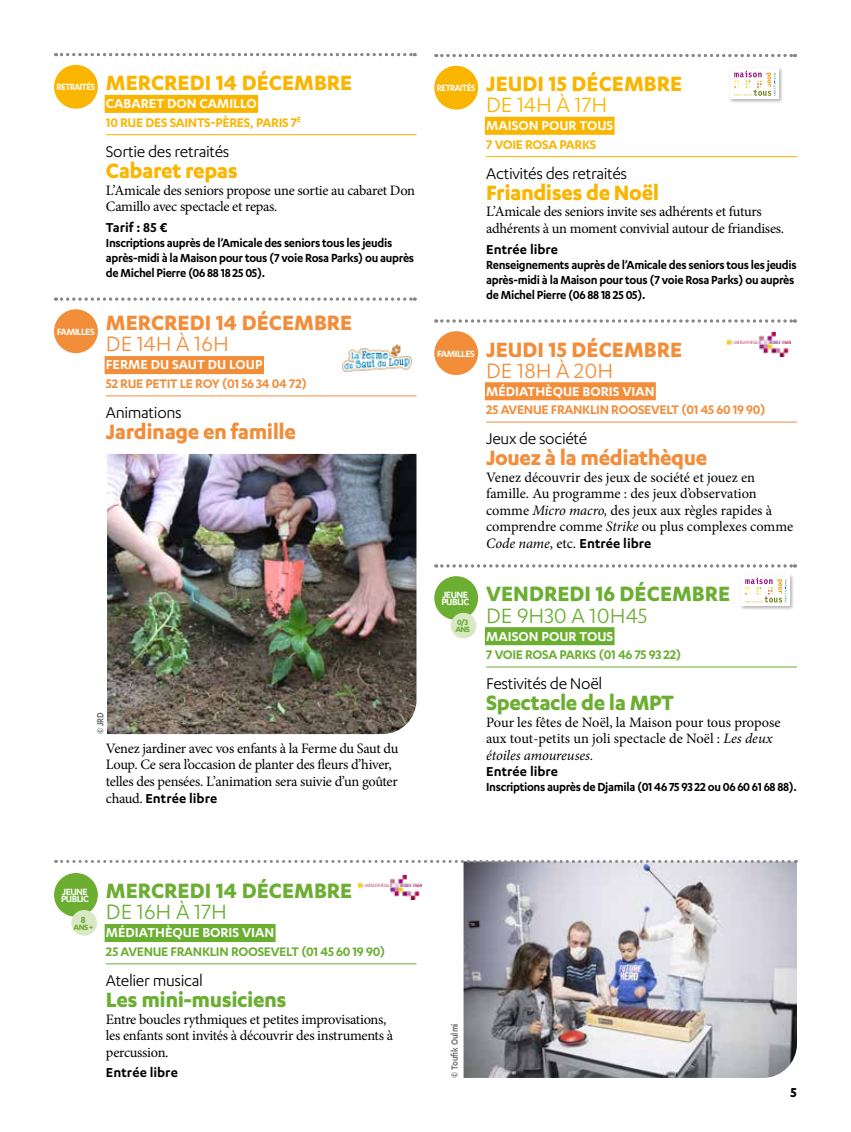
<style>
.page{position:relative;width:851px;height:1132px;background:#fff}
.page>*{position:absolute;margin:0;border:0;box-sizing:border-box;transform-origin:0 0}
.t1{font:700 24px "Karbon";letter-spacing:-.015em;color:#f28d3a}
.t2{font:700 24px "Karbon";color:#6bae32}
.t3{font:700 24px "Karbon";letter-spacing:-.02em;color:#6bae32}
.t4{font:700 24px "Karbon";color:#fab500}
.t5{font:700 24px "Karbon";letter-spacing:-.02em;color:#fab500}
.t6{font:24px "Karbon";color:#6bae32}
.t7{font:24px "Karbon";color:#f28d3a}
.t8{font:24px "Karbon";color:#fab500}
.t9{font:18px "Karbon";letter-spacing:-.02em;color:#000}
.t10{font:600 15px "Karbon";color:#fff}
.t11{font:600 15px "Karbon";letter-spacing:.005em;color:#000}
.t12{font:700 15px "Karbon";color:#000}
.t13{font:14.4px/16.5px "Minion Pro";letter-spacing:-.02em;color:#000}
.t14{font:14.4px/16.5px "Minion Pro";color:#000}
.t15{font:600 14.4px "Karbon";letter-spacing:-.02em;color:#f28d3a}
.t16{font:600 14.4px "Karbon";letter-spacing:-.02em;color:#6bae32}
.t17{font:600 14.4px "Karbon";letter-spacing:-.02em;color:#fab500}
.t18{font:600 13.5px/15px "Karbon";letter-spacing:-.025em;color:#000;scale:.96 1}
.t19{font:600 10.5px/7.5px "Karbon";letter-spacing:-.05em;color:#fff}
.t20{font:600 10.5px "Karbon";letter-spacing:-.05em;color:#fff;scale:.9 1}
.t21{font:600 10.5px "Karbon";color:#706f6f;scale:.85 1}
.t22{font:700 10.5px "Karbon";color:#6bae32}
.t23{font:700 9px/7.5px "Karbon";letter-spacing:-.055em;color:#6bae32}
.s1{font-family:"Minion Pro";font-weight:400;font-size:14.4px}
.s2{font-style:italic}
.s3{font-family:"Minion Pro";font-weight:400;font-style:italic;font-size:14.4px}
</style>
<div class="page">
<div style="left:105px;top:923px;width:170px;height:18px;background:#6bae32"></div>
<hr style="left:106px;top:963px;width:310px;height:1px;background:#6bae32">
<div style="left:54px;top:872px;width:44px;height:44px;background:#6bae32;border-radius:50%"></div>
<img style="left:463px;top:862px;width:333px;height:215px">
<div style="left:105px;top:95px;width:153px;height:18px;background:#fab500"></div>
<hr style="left:106px;top:134px;width:310px;height:1px;background:#fab500">
<div style="left:105px;top:356px;width:159px;height:18px;background:#f28d3a"></div>
<hr style="left:106px;top:395px;width:310px;height:1px;background:#f28d3a">
<svg style="left:56px;top:53px;width:359px;height:3px"></svg>
<div style="left:54px;top:65px;width:44px;height:44px;background:#fab500;border-radius:50%"></div>
<svg style="left:56px;top:297px;width:359px;height:3px"></svg>
<div style="left:54px;top:309px;width:44px;height:44px;background:#f28d3a;border-radius:50%"></div>
<div style="left:71px;top:909px;width:26px;height:26px;background:#dae7c5;border-radius:50%"></div>
<div style="left:485px;top:117px;width:129px;height:18px;background:#fab500"></div>
<hr style="left:486px;top:156px;width:310px;height:1px;background:#fab500">
<div style="left:485px;top:382px;width:170px;height:18px;background:#f28d3a"></div>
<hr style="left:486px;top:421px;width:310px;height:1px;background:#f28d3a">
<div style="left:485px;top:627px;width:129px;height:18px;background:#6bae32"></div>
<hr style="left:486px;top:666px;width:310px;height:1px;background:#6bae32">
<svg style="left:435px;top:54px;width:360px;height:3px"></svg>
<div style="left:434px;top:66px;width:44px;height:43px;background:#fab500;border-radius:50%"></div>
<img style="left:730px;top:68px;width:52px;height:35px">
<svg style="left:730px;top:68px;width:49px;height:31px"></svg>
<svg style="left:435px;top:319px;width:360px;height:3px"></svg>
<div style="left:434px;top:331px;width:44px;height:44px;background:#f28d3a;border-radius:50%"></div>
<img style="left:727px;top:332px;width:63px;height:24px">
<svg style="left:435px;top:564px;width:360px;height:3px"></svg>
<div style="left:434px;top:576px;width:44px;height:43px;background:#6bae32;border-radius:50%"></div>
<img style="left:741px;top:575px;width:52px;height:35px">
<svg style="left:741px;top:575px;width:49px;height:31px"></svg>
<div style="left:450px;top:612px;width:26px;height:26px;background:#dae7c5;border-radius:50%"></div>
<img style="left:358px;top:875px;width:63px;height:23px">
<img style="left:342px;top:344px;width:70px;height:28px">
<img style="left:107px;top:454px;width:309px;height:279px">
<svg style="left:56px;top:860px;width:740px;height:2px"></svg>
<p class="t20" style="left:57px;top:81px;width:44px">RETRAITÉS</p>
<h1 class="t4" style="left:106px;top:69px;width:248px">MERCREDI 14 DÉCEMBRE</h1>
<p class="t10" style="left:106px;top:95px;width:152px">CABARET DON CAMILLO</p>
<p class="t17" style="left:106px;top:114px;width:196px">10 RUE DES SAINTS-PÈRES, PARIS 7<sup>E</sup></p>
<p class="t9" style="left:106px;top:142px;width:125px">Sortie des retraités</p>
<h1 class="t5" style="left:106px;top:157px;width:133px">Cabaret repas</h1>
<p class="t13" style="left:106px;top:182px;width:310px">L’Amicale des seniors propose une sortie au cabaret Don<br>Camillo avec spectacle et repas.</p>
<p class="t11" style="left:106px;top:219px;width:63px">Tarif : 85 €</p>
<p class="t18" style="left:106px;top:235px;width:322px">Inscriptions auprès de l’Amicale des seniors tous les jeudis après-midi à la Maison pour tous (7 voie Rosa Parks) ou auprès de Michel Pierre (06 88 18 25 05).</p>
<p class="t19" style="left:57px;top:327px;width:39px">FAMILLES</p>
<h1 class="t1" style="left:106px;top:309px;width:248px">MERCREDI 14 DÉCEMBRE</h1>
<h1 class="t7" style="left:106px;top:331px;width:124px">DE 14H À 16H</h1>
<p class="t10" style="left:106px;top:356px;width:158px">FERME DU SAUT DU LOUP</p>
<p class="t15" style="left:106px;top:375px;width:203px">52 RUE PETIT LE ROY (01 56 34 04 72)</p>
<p class="t9" style="left:106px;top:402px;width:77px">Animations</p>
<h1 class="t1" style="left:106px;top:418px;width:192px">Jardinage en famille</h1>
<p class="t21" style="left:94px;top:733px;width:27px;rotate:-90deg">© JRD</p>
<p class="t13" style="left:106px;top:740px;width:294px">Venez jardiner avec vos enfants à la Ferme du Saut du<br>Loup. Ce sera l’occasion de planter des fleurs d’hiver, telles des pensées. L’animation sera suivie d’un goûter</p>
<p class="t11" style="left:106px;top:789px;width:113px"><span class="s1">chaud.</span> Entrée libre</p>
<p class="t20" style="left:437px;top:82px;width:44px">RETRAITÉS</p>
<h1 class="t4" style="left:486px;top:70px;width:197px">JEUDI 15 DÉCEMBRE</h1>
<h1 class="t8" style="left:486px;top:92px;width:123px">DE 14H À 17H</h1>
<p class="t10" style="left:486px;top:117px;width:128px">MAISON POUR TOUS</p>
<p class="t17" style="left:486px;top:136px;width:112px">7 VOIE ROSA PARKS</p>
<p class="t9" style="left:486px;top:163px;width:142px">Activités des retraités</p>
<h1 class="t5" style="left:486px;top:179px;width:174px">Friandises de Noël</h1>
<p class="t13" style="left:486px;top:203px;width:299px">L’Amicale des seniors invite ses adhérents et futurs adhérents à un moment convivial autour de friandises.</p>
<p class="t11" style="left:486px;top:240px;width:73px">Entrée libre</p>
<p class="t18" style="left:486px;top:256px;width:325px">Renseignements auprès de l’Amicale des seniors tous les jeudis après-midi à la Maison pour tous (7 voie Rosa Parks) ou auprès de Michel Pierre (06 88 18 25 05).</p>
<p class="t19" style="left:437px;top:349px;width:39px">FAMILLES</p>
<h1 class="t1" style="left:486px;top:335px;width:197px">JEUDI 15 DÉCEMBRE</h1>
<h1 class="t7" style="left:486px;top:357px;width:128px">DE 18H À 20H</h1>
<p class="t10" style="left:486px;top:382px;width:170px">MÉDIATHÈQUE BORIS VIAN</p>
<p class="t15" style="left:486px;top:401px;width:281px">25 AVENUE FRANKLIN ROOSEVELT (01 45 60 19 90)</p>
<p class="t9" style="left:486px;top:429px;width:103px">Jeux de société</p>
<h1 class="t1" style="left:486px;top:444px;width:223px">Jouez à la médiathèque</h1>
<p class="t14" style="left:486px;top:469px;width:308px">Venez découvrir des jeux de société et jouez en famille. Au programme : des jeux d’observation comme <span class="s2">Micro macro,</span> des jeux aux règles rapides à comprendre comme <span class="s2">Strike</span> ou plus complexes comme</p>
<p class="t11" style="left:486px;top:534px;width:167px"><span class="s3">Code name</span><span class="s1">, etc.</span> Entrée libre</p>
<p class="t19" style="left:441px;top:590px;width:29px">JEUNE<br>PUBLIC</p>
<h1 class="t2" style="left:486px;top:580px;width:245px">VENDREDI 16 DÉCEMBRE</h1>
<h1 class="t6" style="left:486px;top:602px;width:163px">DE 9H30 A 10H45</h1>
<p class="t10" style="left:486px;top:627px;width:128px">MAISON POUR TOUS</p>
<p class="t16" style="left:486px;top:646px;width:197px">7 VOIE ROSA PARKS (01 46 75 93 22)</p>
<p class="t9" style="left:486px;top:673px;width:117px">Festivités de Noël</p>
<h1 class="t3" style="left:486px;top:689px;width:189px">Spectacle de la MPT</h1>
<p class="t14" style="left:486px;top:713px;width:296px">Pour les fêtes de Noël, la Maison pour tous propose aux tout-petits un joli spectacle de Noël : <span class="s2">Les deux étoiles amoureuses.</span></p>
<p class="t11" style="left:486px;top:763px;width:73px">Entrée libre</p>
<p class="t18" style="left:486px;top:779px;width:325px">Inscriptions auprès de Djamila (01 46 75 93 22 ou 06 60 61 68 88).</p>
<p class="t23" style="left:455px;top:618px;width:16px">0/3<br>ANS</p>
<p class="t19" style="left:61px;top:887px;width:29px">JEUNE<br>PUBLIC</p>
<h1 class="t2" style="left:106px;top:877px;width:248px">MERCREDI 14 DÉCEMBRE</h1>
<h1 class="t6" style="left:106px;top:898px;width:122px">DE 16H À 17H</h1>
<p class="t10" style="left:106px;top:924px;width:170px">MÉDIATHÈQUE BORIS VIAN</p>
<p class="t16" style="left:106px;top:943px;width:281px">25 AVENUE FRANKLIN ROOSEVELT (01 45 60 19 90)</p>
<p class="t9" style="left:106px;top:970px;width:98px">Atelier musical</p>
<h1 class="t3" style="left:106px;top:985px;width:182px">Les mini-musiciens</h1>
<p class="t13" style="left:106px;top:1010px;width:288px">Entre boucles rythmiques et petites improvisations, les enfants sont invités à découvrir des instruments à percussion.</p>
<p class="t11" style="left:106px;top:1064px;width:73px">Entrée libre</p>
<p class="t22" style="left:81px;top:913px;width:6px">8</p>
<p class="t23" style="left:73px;top:923px;width:21px">ANS +</p>
<p class="t21" style="left:448px;top:1077px;width:66px;rotate:-90deg">© Toufik Oulmi</p>
<p class="t12" style="left:790px;top:1083px;width:8px">5</p>
</div>
